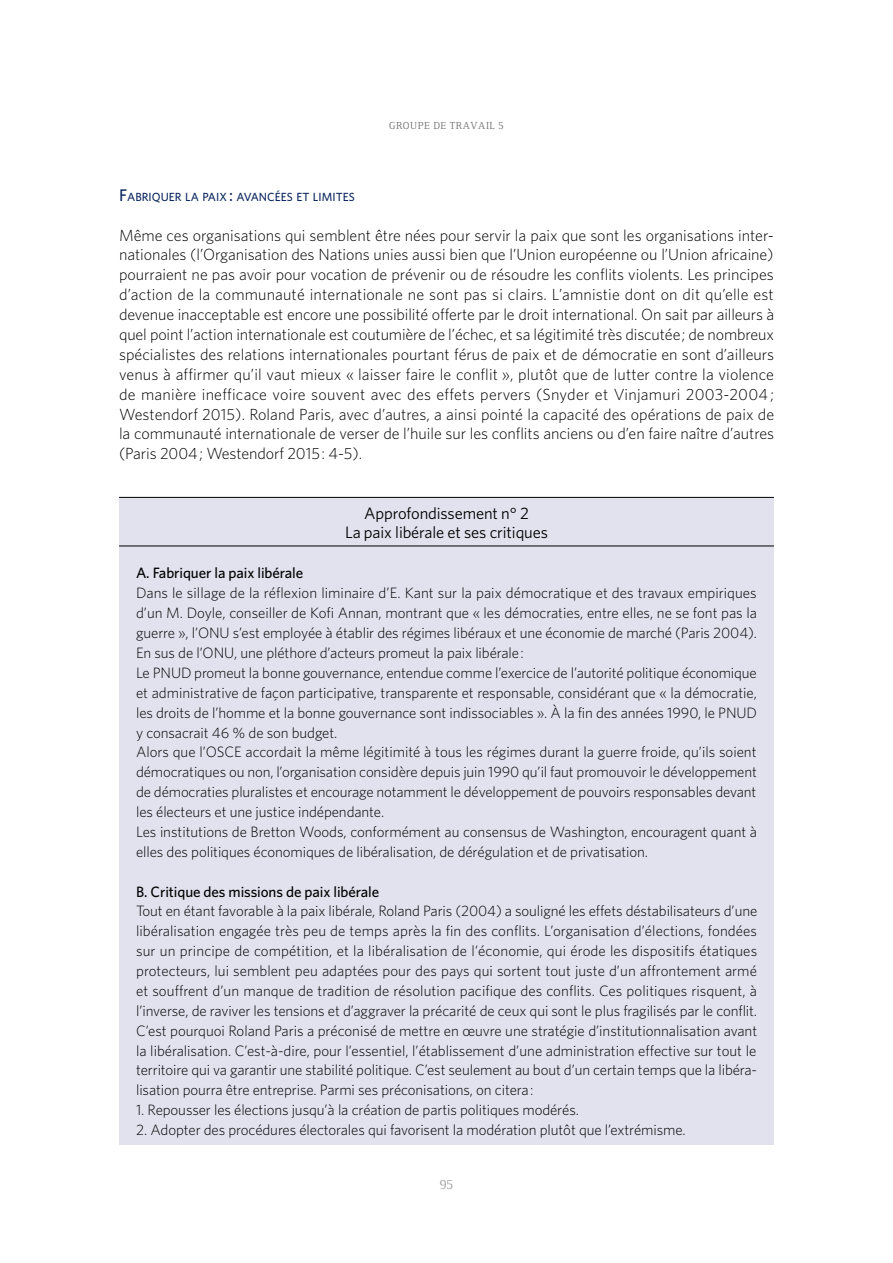
<style>
.page{position:relative;width:893px;height:1263px;background:#fff}
.page>*{position:absolute;margin:0;border:0;box-sizing:border-box;transform-origin:0 0}
.t1{font:16.5px/19.5px "Whitney";letter-spacing:-.005em;color:#000;text-align:center}
.t2{font:300 16.2px/20px "Whitney";letter-spacing:-.005em;color:#000;text-align:justify}
.t3{font:300 15px/19.8px "Whitney";letter-spacing:-.005em;color:#000}
.t4{font:500 15px "Whitney";letter-spacing:-.005em;color:#000}
.t5{font:13.5px "Foundry Form Serif";color:#9d9d9c}
.t6{font:500 11.85px "Whitney";letter-spacing:.005em;color:#0e2961}
.t7{font:10.5px "Foundry Form Serif";letter-spacing:.05em;color:#706f6f}
.s1{font-size:16.8px}
</style>
<div class="page">
<div style="left:119px;top:497px;width:655px;height:648px;background:#e1e2ee"></div>
<hr style="left:119px;top:497px;width:655px;height:1px;background:#000">
<hr style="left:119px;top:546px;width:655px;height:1px;background:#000">
<p class="t7" style="left:389px;top:120px;width:116px">GROUPE DE TRAVAIL 5</p>
<p class="t6" style="left:119px;top:190px;width:237px"><span class="s1">F</span>ABRIQUER LA PAIX <span class="s1">:</span> AVANCÉES ET LI MITES</p>
<p class="t2" style="left:119px;top:225px;width:657px">Même ces organisations qui semblent être nées pour servir la paix que sont les organisations inter&shy;nationales (l’Organisation des Nations unies aussi bien que l’Union européenne ou l’Union africaine) pourraient ne pas avoir pour vocation de prévenir ou de résoudre les conflits violents. Les principes d’action de la communauté internationale ne sont pas si clairs. L’amnistie dont on dit qu’elle est devenue inacceptable est encore une possibilité offerte par le droit international. On sait par ailleurs à quel point l’action internationale est coutumière de l’échec, et sa légitimité très discutée; de nombreux spécialistes des relations internationales pourtant férus de paix et de démocratie en sont d’ailleurs venus à affirmer qu’il vaut mieux « laisser faire le conflit », plutôt que de lutter contre la violence de manière inefficace voire souvent avec des effets pervers (Snyder et Vinjamuri 2003-2004; Westendorf 2015). Roland Paris, avec d’autres, a ainsi pointé la capacité des opérations de paix de la communauté internationale de verser de l’huile sur les conflits anciens ou d’en faire naître d’autres (Paris 2004; Westendorf 2015 : 4-5).</p>
<p class="t1" style="left:345px;top:503px;width:204px">Approfondissement n° 2<br>La paix libérale et ses critiques</p>
<p class="t4" style="left:136px;top:564px;width:169px">A. Fabriquer la paix libérale</p>
<p class="t3" style="left:136px;top:583px;width:623px">Dans le sillage de la réflexion liminaire d’E. Kant sur la paix démocratique et des travaux empiriques d’un M. Doyle, conseiller de Kofi Annan, montrant que « les démocraties, entre elles, ne se font pas la guerre », l’ONU s’est employée à établir des régimes libéraux et une économie de marché (Paris 2004).<br>En sus de l’ONU, une pléthore d’acteurs promeut la paix libérale:<br>Le PNUD promeut la bonne gouvernance, entendue comme l’exercice de l’autorité politique économique et administrative de façon participative, transparente et responsable, considérant que « la démocratie, les droits de l’homme et la bonne gouvernance sont indissociables ». À la fin des années 1990, le PNUD y consacrait 46 % de son budget.<br>Alors que l’OSCE accordait la même légitimité à tous les régimes durant la guerre froide, qu’ils soient démocratiques ou non, l’organisation considère depuis juin 1990 qu’il faut promouvoir le développement de démocraties pluralistes et encourage notamment le développement de pouvoirs responsables devant les électeurs et une justice indépendante.<br>Les institutions de Bretton Woods, conformément au consensus de Washington, encouragent quant à elles des politiques économiques de libéralisation, de dérégulation et de privatisation.</p>
<p class="t4" style="left:136px;top:882px;width:245px">B. Critique des missions de paix libérale</p>
<p class="t3" style="left:136px;top:901px;width:623px;text-align:justify">Tout en étant favorable à la paix libérale, Roland Paris (2004) a souligné les effets déstabilisateurs d’une libéralisation engagée très peu de temps après la fin des conflits. L’organisation d’élections, fondées sur un principe de compétition, et la libéralisation de l’économie, qui érode les dispositifs étatiques protecteurs, lui semblent peu adaptées pour des pays qui sortent tout juste d’un affrontement armé et souffrent d’un manque de tradition de résolution pacifique des conflits. Ces politiques risquent, à l’inverse, de raviver les tensions et d’aggraver la précarité de ceux qui sont le plus fragilisés par le conflit.<br>C’est pourquoi Roland Paris a préconisé de mettre en œuvre une stratégie d’institutionnalisation avant la libéralisation. C’est-à-dire, pour l’essentiel, l’établissement d’une administration effective sur tout le territoire qui va garantir une stabilité politique. C’est seulement au bout d’un certain temps que la libéra&shy;lisation pourra être entreprise. Parmi ses préconisations, on citera:</p>
<p class="t3" style="left:136px;top:1100px;width:444px">1. Repousser les élections jusqu’à la création de partis politiques modérés.</p>
<p class="t3" style="left:136px;top:1120px;width:551px">2. Adopter des procédures électorales qui favorisent la modération plutôt que l’extrémisme.</p>
<p class="t5" style="left:440px;top:1177px;width:15px">95</p>
</div>
